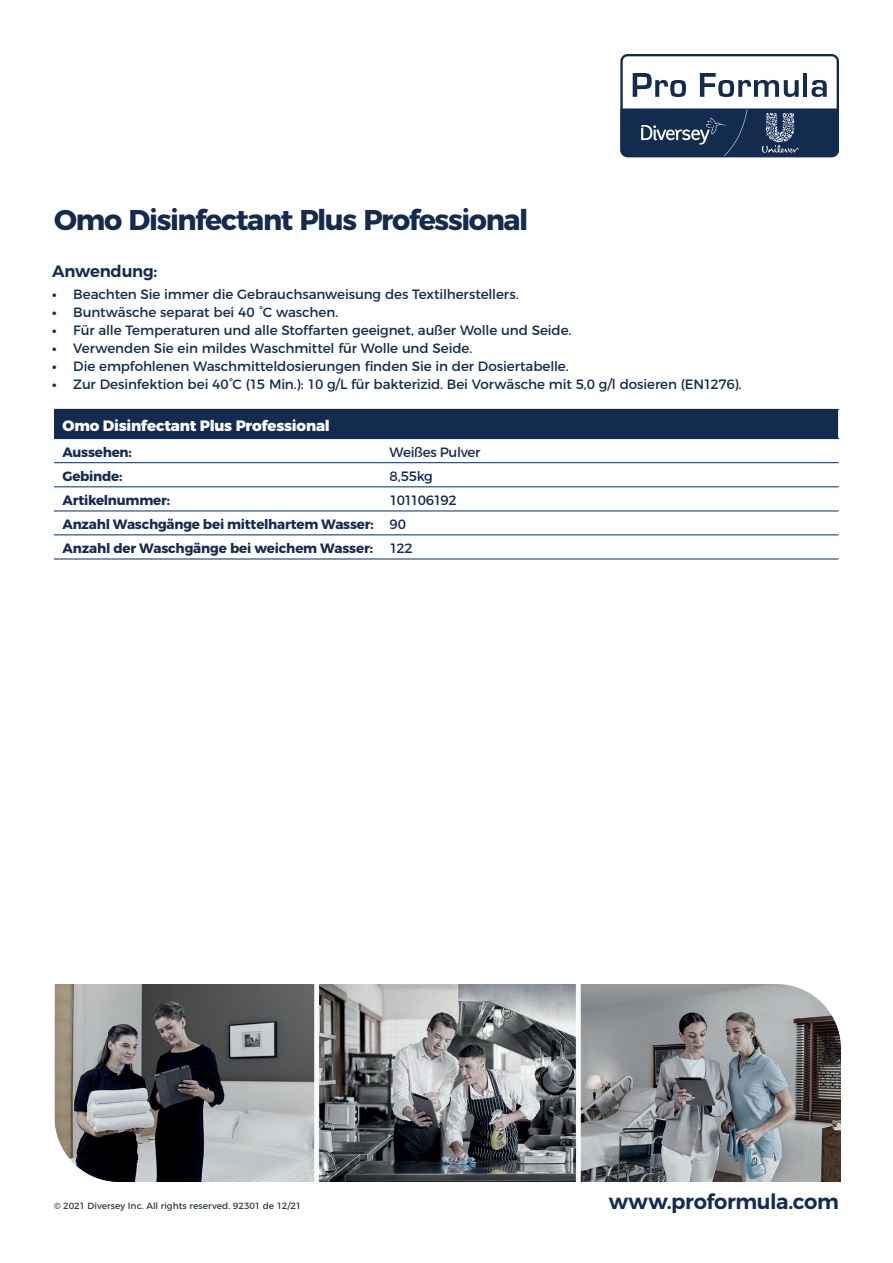
<style>
.page{position:relative;width:893px;height:1263px;background:#fff}
.page>*{position:absolute;margin:0;border:0;box-sizing:border-box;transform-origin:0 0}
.Main_Product_Head_Wh{font:700 28.5px "Montserrat";letter-spacing:-.05em;color:#142b50}
.t1{font:600 21px "Montserrat";letter-spacing:-.02em;color:#142b50}
.Subheads_Blue{font:600 16.5px "Montserrat";letter-spacing:-.015em;color:#142b50}
.Table_Heads_Bold_Whi{font:800 15px "Montserrat";letter-spacing:-.015em;color:#fff}
.Table_Text_Black{font:13.5px "Montserrat";letter-spacing:-.01em;color:#142b50}
.Table_Text_Black-2{font:700 13.5px "Montserrat";letter-spacing:-.015em;color:#142b50}
.Table_Text_Black-3{font:13.5px "Montserrat";letter-spacing:-.075em;color:#142b50}
.t2{font:9px "Montserrat";letter-spacing:.005em;color:#2c3741}
.s1{font-weight:700}
</style>
<div class="page">
<img style="left:54px;top:984px;width:786px;height:197px">
<svg style="left:620px;top:54px;width:219px;height:103px"></svg>
<div style="left:54px;top:409px;width:785px;height:30px;background:#142b50"></div>
<svg style="left:838px;top:410px;width:1px;height:28px"></svg>
<hr style="left:54px;top:438px;width:327px;height:1px;background:#002e64">
<hr style="left:381px;top:438px;width:458px;height:1px;background:#002e64">
<hr style="left:54px;top:462px;width:327px;height:1px;background:#002e64">
<hr style="left:381px;top:462px;width:458px;height:1px;background:#002e64">
<hr style="left:54px;top:486px;width:327px;height:1px;background:#002e64">
<hr style="left:381px;top:486px;width:458px;height:1px;background:#002e64">
<hr style="left:54px;top:511px;width:327px;height:1px;background:#002e64">
<hr style="left:381px;top:511px;width:458px;height:1px;background:#002e64">
<hr style="left:54px;top:534px;width:327px;height:1px;background:#002e64">
<hr style="left:381px;top:534px;width:458px;height:1px;background:#002e64">
<hr style="left:54px;top:559px;width:327px;height:1px;background:#002e64">
<hr style="left:381px;top:559px;width:458px;height:1px;background:#002e64">
<p class="Main_Product_Head_Wh" style="left:54px;top:196px;width:476px">Omo Disinfectant Plus Professional</p>
<p class="Subheads_Blue" style="left:52px;top:261px;width:107px">Anwendung:</p>
<p class="Table_Text_Black" style="left:52px;top:283px;width:468px"><span class="s1">•</span> Beachten Sie immer die Gebrauchsanweisung des Textilherstellers.</p>
<p class="Table_Text_Black" style="left:52px;top:301px;width:288px"><span class="s1">•</span> Buntwäsche separat bei 40 °C waschen.</p>
<p class="Table_Text_Black" style="left:52px;top:319px;width:521px"><span class="s1">•</span> Für alle Temperaturen und alle Stoffarten geeignet, außer Wolle und Seide.</p>
<p class="Table_Text_Black" style="left:52px;top:337px;width:421px"><span class="s1">•</span> Verwenden Sie ein mildes Waschmittel für Wolle und Seide.</p>
<p class="Table_Text_Black" style="left:52px;top:355px;width:518px"><span class="s1">•</span> Die empfohlenen Waschmitteldosierungen finden Sie in der Dosiertabelle.</p>
<p class="Table_Text_Black" style="left:52px;top:373px;width:691px"><span class="s1">•</span> Zur Desinfektion bei 40°C (15 Min.): 10 g/L für bakterizid. Bei Vorwäsche mit 5,0 g/l dosieren (EN1276).</p>
<p class="Table_Heads_Bold_Whi" style="left:63px;top:413px;width:269px">Omo Disinfectant Plus Professional</p>
<p class="Table_Text_Black-2" style="left:63px;top:441px;width:71px">Aussehen:</p>
<p class="Table_Text_Black" style="left:389px;top:442px;width:93px">Weißes Pulver</p>
<p class="Table_Text_Black-2" style="left:63px;top:465px;width:61px">Gebinde:</p>
<p class="Table_Text_Black" style="left:389px;top:466px;width:45px">8,55kg</p>
<p class="Table_Text_Black-2" style="left:63px;top:489px;width:109px">Artikelnummer:</p>
<p class="Table_Text_Black-3" style="left:389px;top:490px;width:69px">101106192</p>
<p class="Table_Text_Black-2" style="left:63px;top:513px;width:313px">Anzahl Waschgänge bei mittelhartem Wasser:</p>
<p class="Table_Text_Black" style="left:389px;top:514px;width:18px">90</p>
<p class="Table_Text_Black-2" style="left:63px;top:538px;width:312px">Anzahl der Waschgänge bei weichem Wasser:</p>
<p class="Table_Text_Black" style="left:389px;top:538px;width:25px">122</p>
<p class="t2" style="left:54px;top:1198px;width:249px">© 2021 Diversey Inc. All rights reserved. 92301 de 12/21</p>
<h2 class="t1" style="left:609px;top:1188px;width:232px">www.proformula.com</h2>
</div>
